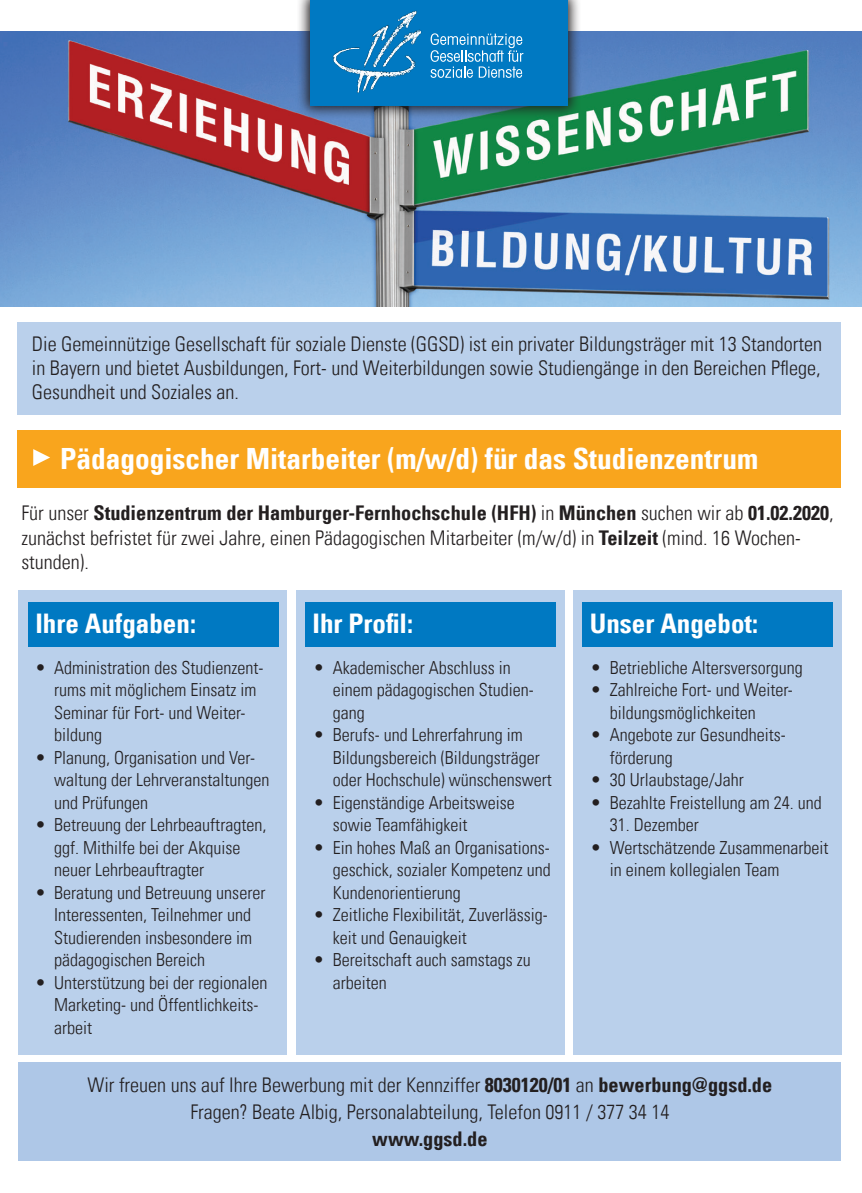
<style>
.page{position:relative;width:862px;height:1193px;background:#fff}
.page>*{position:absolute;margin:0;border:0;box-sizing:border-box;transform-origin:0 0}
.t1{font:29.25px "Univers Com 67 Bold Cond";color:#fff}
.t2{font:27px "Univers Com 67 Bold Cond";color:#fff}
.t3{font:20.25px/24.3px "Univers Com 47 Light Cond";color:#231f20;text-align:justify}
.t4{font:20.25px "Univers Com 67 Bold Cond";color:#231f20}
.t5{font:18px/22.5px "Univers Com 47 Light Cond";color:#231f20}
.s1{font-family:"Univers Com 47 Light Cond"}
.s2{font-family:"Univers Com 67 Bold Cond"}
</style>
<div class="page">
<img style="left:0;top:32px;width:861px;height:274px">
<div style="left:18px;top:322px;width:822px;height:93px;background:#bad0eb"></div>
<div style="left:572px;top:590px;width:268px;height:464px;background:#bad0eb"></div>
<div style="left:582px;top:602px;width:250px;height:45px;background:#0079c2"></div>
<div style="left:18px;top:430px;width:822px;height:58px;background:#f9a51d"></div>
<svg style="left:33px;top:449px;width:17px;height:17px"></svg>
<div style="left:18px;top:1062px;width:822px;height:99px;background:#aec7e7"></div>
<div style="left:296px;top:590px;width:268px;height:464px;background:#bad0eb"></div>
<div style="left:305px;top:602px;width:250px;height:45px;background:#0079c2"></div>
<div style="left:18px;top:590px;width:268px;height:464px;background:#bad0eb"></div>
<div style="left:28px;top:602px;width:250px;height:45px;background:#0079c2"></div>
<svg style="left:296px;top:0;width:285px;height:119px;background:#53788e"></svg>
<div style="left:310px;top:0;width:257px;height:105px;background:#0079c2"></div>
<svg style="left:430px;top:33px;width:93px;height:45px"></svg>
<img style="left:332px;top:10px;width:90px;height:83px">
<p class="t3" style="left:32px;top:331px;width:791px">Die Gemeinnützige Gesellschaft für soziale Dienste (GGSD) ist ein privater Bildungsträger mit 13 Standorten in Bayern und bietet Ausbildungen, Fort- und Weiterbildungen sowie Studiengänge in den Bereichen Pflege, Gesundheit und Soziales an.</p>
<h1 class="t1" style="left:60px;top:441px;width:699px">Pädagogischer Mitarbeiter (m/w/d) für das Studienzentrum</h1>
<p class="t4" style="left:21px;top:500px;width:813px"><span class="s1">Für unser</span> Studienzentrum der Hamburger-Fernhochschule (HFH) <span class="s1">in</span> München <span class="s1">suchen wir ab</span> 01.02.2020<span class="s1">,</span></p>
<p class="t3" style="left:21px;top:525px;width:780px">zunächst befristet für zwei Jahre, einen Pädagogischen Mitarbeiter (m/w/d) in <span class="s2">Teilzeit</span> (mind. 16 Wochen&shy;stunden).</p>
<h2 class="t2" style="left:35px;top:606px;width:162px">Ihre Aufgaben:</h2>
<p class="t5" style="left:54px;top:656px;width:210px;text-indent:-19px">• Administration des Studienzent&shy;rums mit möglichem Einsatz im<br>Seminar für Fort- und Weiter&shy;bildung</p>
<p class="t5" style="left:54px;top:746px;width:216px;text-indent:-19px">• Planung, Organisation und Ver&shy;waltung der Lehrveranstaltungen und Prüfungen</p>
<p class="t5" style="left:54px;top:813px;width:213px;text-indent:-19px">• Betreuung der Lehrbeauftragten, ggf. Mithilfe bei der Akquise neuer Lehrbeauftragter</p>
<p class="t5" style="left:54px;top:881px;width:212px;text-indent:-19px">• Beratung und Betreuung unserer<br>Interessenten, Teilnehmer und<br>Studierenden insbesondere im pädagogischen Bereich</p>
<p class="t5" style="left:54px;top:971px;width:214px;text-indent:-19px">• Unterstützung bei der regionalen<br>Marketing- und Öffentlichkeits&shy;arbeit</p>
<h2 class="t2" style="left:312px;top:607px;width:102px">Ihr Profil:</h2>
<p class="t5" style="left:332px;top:656px;width:202px;text-indent:-19px">• Akademischer Abschluss in einem pädagogischen Studien&shy;gang</p>
<p class="t5" style="left:332px;top:723px;width:220px;text-indent:-19px">• Berufs- und Lehrerfahrung im<br>Bildungsbereich (Bildungsträger oder Hochschule) wünschenswert</p>
<p class="t5" style="left:332px;top:791px;width:183px;text-indent:-19px">• Eigenständige Arbeitsweise sowie Teamfähigkeit</p>
<p class="t5" style="left:332px;top:836px;width:219px;text-align:justify;text-indent:-19px">• Ein hohes Maß an Organisations&shy;geschick, sozialer Kompetenz und Kundenorientierung</p>
<p class="t5" style="left:332px;top:903px;width:216px;text-indent:-19px">• Zeitliche Flexibilität, Zuverlässig&shy;keit und Genauigkeit</p>
<p class="t5" style="left:332px;top:948px;width:199px;text-indent:-19px">• Bereitschaft auch samstags zu arbeiten</p>
<h2 class="t2" style="left:589px;top:606px;width:169px">Unser Angebot:</h2>
<p class="t5" style="left:590px;top:656px;width:214px">• Betriebliche Altersversorgung</p>
<p class="t5" style="left:609px;top:678px;width:184px;text-indent:-19px">• Zahlreiche Fort- und Weiter&shy;bildungsmöglichkeiten</p>
<p class="t5" style="left:609px;top:723px;width:177px;text-indent:-19px">• Angebote zur Gesundheits&shy;förderung</p>
<p class="t5" style="left:590px;top:768px;width:155px">• 30 Urlaubstage/Jahr</p>
<p class="t5" style="left:590px;top:791px;width:232px">• Bezahlte Freistellung am 24. und</p>
<p class="t5" style="left:609px;top:813px;width:90px">31. Dezember</p>
<p class="t5" style="left:609px;top:836px;width:220px;text-indent:-19px">• Wertschätzende Zusammenarbeit in einem kollegialen Team</p>
<p class="t3" style="left:87px;top:1071px;width:686px;line-height:27px;text-align:center">Wir freuen uns auf Ihre Bewerbung mit der Kennziffer <span class="s2">8030120/01</span> an <span class="s2">bewerbung@ggsd.de<br></span>Fragen? Beate Albig, Personalabteilung, Telefon 0911 / 377 34 14</p>
<p class="t4" style="left:372px;top:1126px;width:117px">www.ggsd.de</p>
</div>
